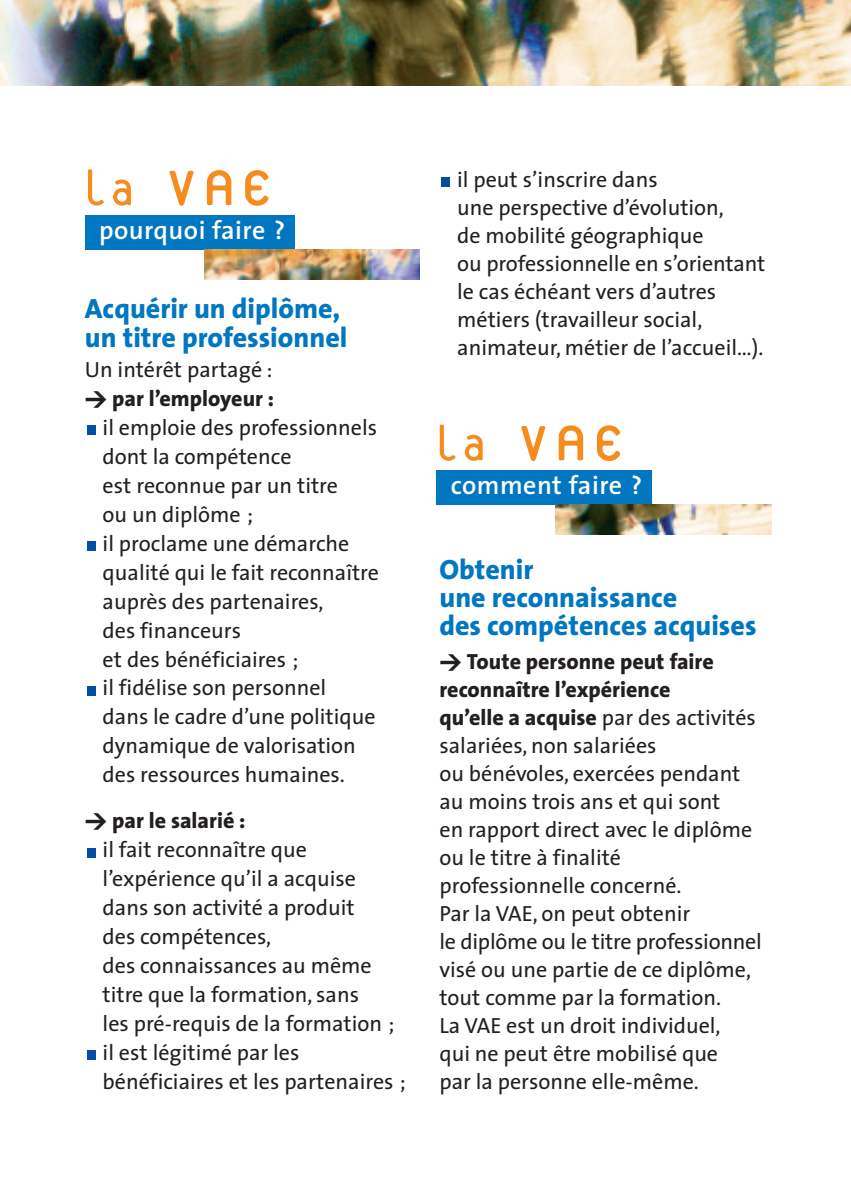
<style>
.page{position:relative;width:851px;height:1191px;background:#fff}
.page>*{position:absolute;margin:0;border:0;box-sizing:border-box;transform-origin:0 0}
.t1{font:74px "Platelet";letter-spacing:.045em;color:#f68b1e}
.t2{font:800 28px/28px "The Sans";color:#0077c0}
.t3{font:600 26px "The Sans";letter-spacing:.02em;color:#fff}
.t4{font:22px/28px "The Sans";color:#231f20}
.t5{font:800 22px "The Sans";color:#231f20}
.s1{font-size:54px}
.s2{font-family:"DIN";font-weight:900}
.s3{font-weight:800}
</style>
<div class="page">
<img style="left:0;top:1px;width:850px;height:84px">
<div style="left:441px;top:177px;width:9px;height:10px;background:#034ea2"></div>
<div style="left:87px;top:1050px;width:9px;height:9px;background:#034ea2"></div>
<div style="left:87px;top:848px;width:9px;height:9px;background:#034ea2"></div>
<div style="left:87px;top:686px;width:9px;height:9px;background:#034ea2"></div>
<div style="left:87px;top:541px;width:9px;height:10px;background:#034ea2"></div>
<div style="left:87px;top:426px;width:9px;height:9px;background:#034ea2"></div>
<div style="left:85px;top:215px;width:210px;height:34px;background:#0077c0"></div>
<img style="left:204px;top:249px;width:215px;height:31px">
<div style="left:436px;top:470px;width:216px;height:34px;background:#0077c0"></div>
<img style="left:555px;top:504px;width:216px;height:31px">
<h1 class="t1" style="left:82px;top:154px;width:193px"><span class="s1">la</span> VAE</h1>
<p class="t3" style="left:99px;top:208px;width:188px">pourquoi faire ?</p>
<p class="t2" style="left:85px;top:293px;width:264px;line-height:29px">Acquérir un diplôme, un titre professionnel</p>
<p class="t4" style="left:85px;top:355px;width:189px">Un intérêt partagé :</p>
<p class="t5" style="left:85px;top:380px;width:191px"><span class="s2">&gt;</span> par l’employeur :</p>
<p class="t4" style="left:103px;top:413px;width:276px">il emploie des professionnels</p>
<p class="t4" style="left:103px;top:442px;width:190px">dont la compétence</p>
<p class="t4" style="left:103px;top:471px;width:237px">est reconnue par un titre</p>
<p class="t4" style="left:103px;top:500px;width:152px">ou un diplôme ;</p>
<p class="t4" style="left:103px;top:528px;width:248px">il proclame une démarche</p>
<p class="t4" style="left:103px;top:557px;width:278px">qualité qui le fait reconnaître</p>
<p class="t4" style="left:103px;top:586px;width:222px">auprès des partenaires,</p>
<p class="t4" style="left:103px;top:615px;width:140px">des financeurs</p>
<p class="t4" style="left:103px;top:644px;width:197px">et des bénéficiaires ;</p>
<p class="t4" style="left:103px;top:673px;width:225px">il fidélise son personnel</p>
<p class="t4" style="left:103px;top:702px;width:274px">dans le cadre d’une politique</p>
<p class="t4" style="left:103px;top:731px;width:255px">dynamique de valorisation</p>
<p class="t4" style="left:103px;top:760px;width:244px">des ressources humaines.</p>
<p class="t4" style="left:103px;top:805px;width:305px;line-height:29px;text-indent:-18px"><span class="s2">&gt;</span> <span class="s3">par le salarié :<br></span>il fait reconnaître que l’expérience qu’il a acquise dans son activité a produit<br>des compétences,<br>des connaissances au même titre que la formation, sans<br>les pré-requis de la formation ; il est légitimé par les bénéficiaires et les partenaires ;</p>
<p class="t4" style="left:457px;top:165px;width:309px">il peut s’inscrire dans<br>une perspective d’évolution,<br>de mobilité géographique<br>ou professionnelle en s’orientant le cas échéant vers d’autres métiers (travailleur social, animateur, métier de l’accueil…).</p>
<h1 class="t1" style="left:434px;top:409px;width:193px"><span class="s1">la</span> VAE</h1>
<p class="t3" style="left:451px;top:463px;width:193px">comment faire ?</p>
<p class="t2" style="left:439px;top:554px;width:318px">Obtenir<br>une reconnaissance<br>des compétences acquises</p>
<p class="t4" style="left:439px;top:646px;width:324px"><span class="s2">&gt;</span> <span class="s3">Toute personne peut faire reconnaître l’expérience<br>qu’elle a acquise</span> par des activités salariées, non salariées<br>ou bénévoles, exercées pendant au moins trois ans et qui sont<br>en rapport direct avec le diplôme ou le titre à finalité professionnelle concerné.<br>Par la VAE, on peut obtenir<br>le diplôme ou le titre professionnel visé ou une partie de ce diplôme, tout comme par la formation.<br>La VAE est un droit individuel,<br>qui ne peut être mobilisé que<br>par la personne elle-même.</p>
</div>
